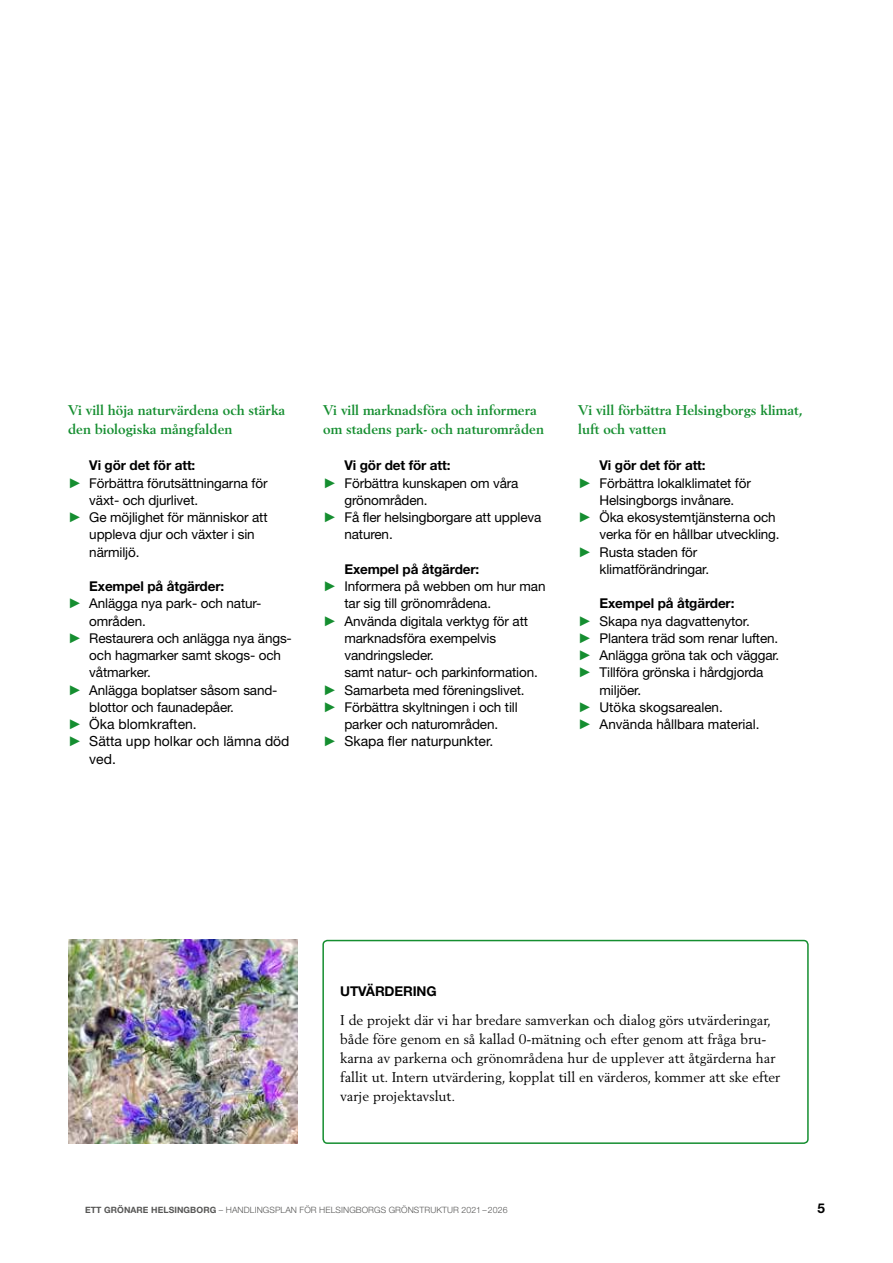
<style>
.page{position:relative;width:893px;height:1263px;background:#fff}
.page>*{position:absolute;margin:0;border:0;box-sizing:border-box;transform-origin:0 0}
.t1{font:13.95px/19px "Berling LT Std";color:#000}
.t2{font:700 13.95px/19px "Berling LT Std";color:#158e30}
.t3{font:13.95px "Helvetica Neue LT Std";color:#000}
.t4{font:13.5px "Helvetica Neue LT Std";letter-spacing:-.01em;color:#000}
.t5{font:700 13.5px "Helvetica Neue LT Std";letter-spacing:-.01em;color:#000}
.t6{font:300 8.7px "Helvetica Neue LT Std";letter-spacing:.01em;color:#575756}
.s1{font-family:"Arial";font-size:13.95px;color:#158e30}
.s2{font-family:"Arial";color:#158e30}
.s3{font-weight:700}
</style>
<div class="page">
<div style="left:322px;top:940px;width:487px;height:204px;border:2px solid #158e30;border-radius:4px"></div>
<img style="left:68px;top:940px;width:230px;height:204px">
<p class="t2" style="left:68px;top:401px;width:219px">Vi vill höja naturvärdena och stärka den biologiska mångfalden</p>
<p class="t5" style="left:89px;top:457px;width:108px">Vi gör det för att:</p>
<p class="t4" style="left:68px;top:475px;width:201px"><span class="s1">►</span> Förbättra förutsättningarna för</p>
<p class="t4" style="left:89px;top:492px;width:108px">växt- och djurlivet.</p>
<p class="t4" style="left:68px;top:509px;width:201px"><span class="s1">►</span> Ge möjlighet för människor att</p>
<p class="t4" style="left:89px;top:527px;width:167px">uppleva djur och växter i sin</p>
<p class="t4" style="left:89px;top:544px;width:49px">närmiljö.</p>
<p class="t5" style="left:89px;top:578px;width:136px">Exempel på åtgärder:</p>
<p class="t4" style="left:68px;top:596px;width:195px"><span class="s1">►</span> Anlägga nya park- och natur-</p>
<p class="t4" style="left:89px;top:613px;width:56px">områden.</p>
<p class="t4" style="left:68px;top:630px;width:225px"><span class="s1">►</span> Restaurera och anlägga nya ängs-</p>
<p class="t4" style="left:89px;top:647px;width:193px">och hagmarker samt skogs- och</p>
<p class="t4" style="left:89px;top:665px;width:61px">våtmarker.</p>
<p class="t4" style="left:68px;top:682px;width:211px"><span class="s1">►</span> Anlägga boplatser såsom sand-</p>
<p class="t4" style="left:89px;top:699px;width:144px">blottor och faunadepåer.</p>
<p class="t3" style="left:68px;top:716px;width:128px"><span class="s2">►</span> Öka blomkraften.</p>
<p class="t3" style="left:68px;top:733px;width:223px"><span class="s2">►</span> Sätta upp holkar och lämna död</p>
<p class="t3" style="left:89px;top:750px;width:26px">ved.</p>
<p class="t2" style="left:323px;top:401px;width:222px">Vi vill marknadsföra och informera om stadens park- och naturområden</p>
<p class="t5" style="left:344px;top:457px;width:108px">Vi gör det för att:</p>
<p class="t4" style="left:323px;top:475px;width:197px"><span class="s1">►</span> Förbättra kunskapen om våra</p>
<p class="t4" style="left:344px;top:492px;width:83px">grönområden.</p>
<p class="t4" style="left:323px;top:509px;width:220px"><span class="s1">►</span> Få fler helsingborgare att uppleva</p>
<p class="t4" style="left:344px;top:527px;width:48px">naturen.</p>
<p class="t5" style="left:344px;top:561px;width:136px">Exempel på åtgärder:</p>
<p class="t4" style="left:323px;top:578px;width:224px"><span class="s1">►</span> Informera på webben om hur man</p>
<p class="t4" style="left:344px;top:596px;width:146px">tar sig till grönområdena.</p>
<p class="t4" style="left:323px;top:613px;width:206px"><span class="s1">►</span> Använda digitala verktyg för att</p>
<p class="t4" style="left:344px;top:630px;width:153px">marknadsföra exempelvis</p>
<p class="t4" style="left:344px;top:647px;width:89px">vandringsleder.</p>
<p class="t4" style="left:344px;top:665px;width:193px">samt natur- och parkinformation.</p>
<p class="t4" style="left:323px;top:682px;width:201px"><span class="s1">►</span> Samarbeta med föreningslivet.</p>
<p class="t4" style="left:323px;top:699px;width:196px"><span class="s1">►</span> Förbättra skyltningen i och till</p>
<p class="t4" style="left:344px;top:716px;width:153px">parker och naturområden.</p>
<p class="t3" style="left:323px;top:733px;width:169px"><span class="s2">►</span> Skapa fler naturpunkter.</p>
<p class="t2" style="left:578px;top:401px;width:226px">Vi vill förbättra Helsingborgs klimat, luft och vatten</p>
<p class="t5" style="left:600px;top:457px;width:108px">Vi gör det för att:</p>
<p class="t4" style="left:578px;top:475px;width:174px"><span class="s1">►</span> Förbättra lokalklimatet för</p>
<p class="t4" style="left:600px;top:492px;width:134px">Helsingborgs invånare.</p>
<p class="t4" style="left:578px;top:509px;width:199px"><span class="s1">►</span> Öka ekosystemtjänsterna och</p>
<p class="t4" style="left:600px;top:527px;width:179px">verka för en hållbar utveckling.</p>
<p class="t4" style="left:578px;top:544px;width:120px"><span class="s1">►</span> Rusta staden för</p>
<p class="t4" style="left:600px;top:561px;width:109px">klimatförändringar.</p>
<p class="t5" style="left:600px;top:595px;width:136px">Exempel på åtgärder:</p>
<p class="t4" style="left:578px;top:613px;width:171px"><span class="s1">►</span> Skapa nya dagvattenytor.</p>
<p class="t4" style="left:578px;top:630px;width:199px"><span class="s1">►</span> Plantera träd som renar luften.</p>
<p class="t4" style="left:578px;top:647px;width:200px"><span class="s1">►</span> Anlägga gröna tak och väggar.</p>
<p class="t4" style="left:578px;top:665px;width:187px"><span class="s1">►</span> Tillföra grönska i hårdgjorda</p>
<p class="t4" style="left:600px;top:682px;width:41px">miljöer.</p>
<p class="t4" style="left:578px;top:699px;width:144px"><span class="s1">►</span> Utöka skogsarealen.</p>
<p class="t4" style="left:578px;top:716px;width:181px"><span class="s1">►</span> Använda hållbara material.</p>
<p class="t5" style="left:340px;top:983px;width:98px">UTVÄRDERING</p>
<p class="t1" style="left:340px;top:1010px;width:442px">I de projekt där vi har bredare samverkan och dialog görs utvärderingar, både före genom en så kallad 0-mätning och efter genom att fråga bru&shy;karna av parkerna och grönområdena hur de upplever att åtgärderna har fallit ut. Intern utvärdering, kopplat till en värderos, kommer att ske efter varje projektavslut.</p>
<p class="t6" style="left:85px;top:1205px;width:424px"><span class="s3">ETT GRÖNARE HELSINGBORG</span> – HANDLINGSPLAN FÖR HELSINGBORGS GRÖNSTRUKTUR 2021 – 2026</p>
<p class="t5" style="left:817px;top:1200px;width:9px">5</p>
</div>
